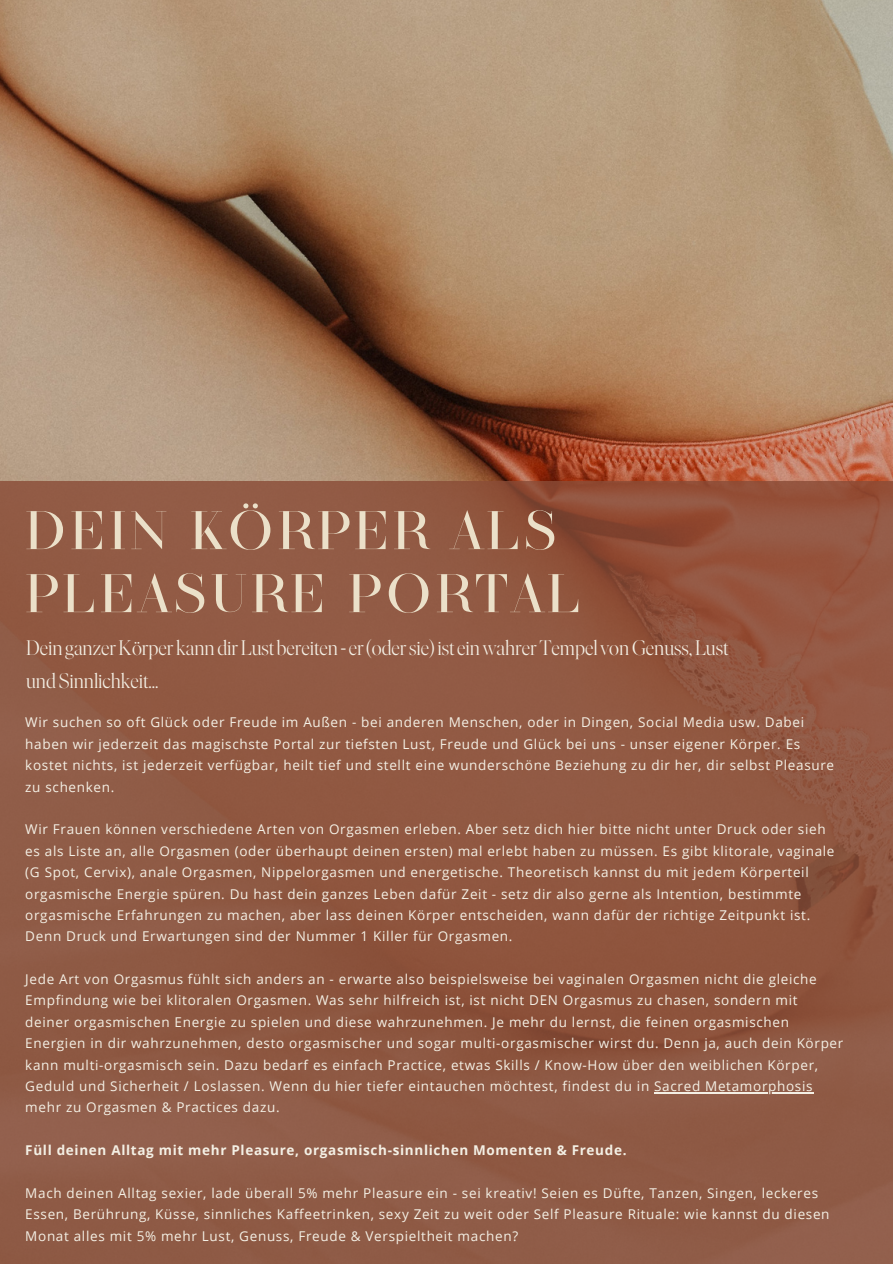
<style>
.page{position:relative;width:893px;height:1264px;background:#fff}
.page>*{position:absolute;margin:0;border:0;box-sizing:border-box;transform-origin:0 0}
.t1{font:54.3px/63px "Caviar";letter-spacing:.07em;color:#ebe0c9}
.t2{font:300 21px/32.7px "Ivar Fine";color:#f4f0e5}
.t3{font:13.5px/21.3px "Open Sans";letter-spacing:.05em;color:#f4f0e5}
.t4{font:700 13.5px "Open Sans";letter-spacing:.05em;color:#f4f0e5}
</style>
<div class="page">
<img style="left:0;top:0;width:892px;height:481px">
<div style="left:0;top:481px;width:892px;height:782px;background:#905943"></div>
<hr style="left:654px;top:1092px;width:159px;height:1px;background:#f4f0e5">
<h1 class="t1" style="left:25px;top:501px;width:557px">DEIN KÖRPER ALS<br>PLEASURE PORTAL</h1>
<h2 class="t2" style="left:26px;top:631px;width:703px">Dein ganzerKörper kann dir Lust bereiten -er(odersie)isteinwahrerTempel vonGenuss, Lust und Sinnlichkeit...</h2>
<p class="t3" style="left:25px;top:711px;width:810px">Wir suchen so oft Glück oder Freude im Außen - bei anderen Menschen, oder in Dingen, Social Media usw. Dabei haben wir jederzeit das magischste Portal zur tiefsten Lust, Freude und Glück bei uns - unser eigener Körper. Es kostet nichts, ist jederzeit verfügbar, heilt tief und stellt eine wunderschöne Beziehung zu dir her, dir selbst Pleasure zu schenken.</p>
<p class="t3" style="left:25px;top:818px;width:810px">Wir Frauen können verschiedene Arten von Orgasmen erleben. Aber setz dich hier bitte nicht unter Druck oder sieh es als Liste an, alle Orgasmen (oder überhaupt deinen ersten) mal erlebt haben zu müssen. Es gibt klitorale, vaginale (G Spot, Cervix), anale Orgasmen, Nippelorgasmen und energetische. Theoretisch kannst du mit jedem Körperteil orgasmische Energie spüren. Du hast dein ganzes Leben dafür Zeit - setz dir also gerne als Intention, bestimmte orgasmische Erfahrungen zu machen, aber lass deinen Körper entscheiden, wann dafür der richtige Zeitpunkt ist.<br>Denn Druck und Erwartungen sind der Nummer 1 Killer für Orgasmen.</p>
<p class="t3" style="left:25px;top:968px;width:819px">Jede Art von Orgasmus fühlt sich anders an - erwarte also beispielsweise bei vaginalen Orgasmen nicht die gleiche Empfindung wie bei klitoralen Orgasmen. Was sehr hilfreich ist, ist nicht DEN Orgasmus zu chasen, sondern mit deiner orgasmischen Energie zu spielen und diese wahrzunehmen. Je mehr du lernst, die feinen orgasmischen Energien in dir wahrzunehmen, desto orgasmischer und sogar multi-orgasmischer wirst du. Denn ja, auch dein Körper kann multi-orgasmisch sein. Dazu bedarf es einfach Practice, etwas Skills / Know-How über den weiblichen Körper, Geduld und Sicherheit / Loslassen. Wenn du hier tiefer eintauchen möchtest, findest du in Sacred Metamorphosis</p>
<h3 class="t3" style="left:25px;top:1096px;width:256px">mehr zu Orgasmen &amp; Practices dazu.</h3>
<h3 class="t4" style="left:25px;top:1140px;width:602px">Füll deinen Alltag mit mehr Pleasure, orgasmisch-sinnlichen Momenten &amp; Freude.</h3>
<h3 class="t3" style="left:25px;top:1181px;width:805px">Mach deinen Alltag sexier, lade überall 5% mehr Pleasure ein - sei kreativ! Seien es Düfte, Tanzen, Singen, leckeres<br>Essen, Berührung, Küsse, sinnliches Kaffeetrinken, sexy Zeit zu weit oder Self Pleasure Rituale: wie kannst du diesen<br>Monat alles mit 5% mehr Lust, Genuss, Freude &amp; Verspieltheit machen?</h3>
</div>
